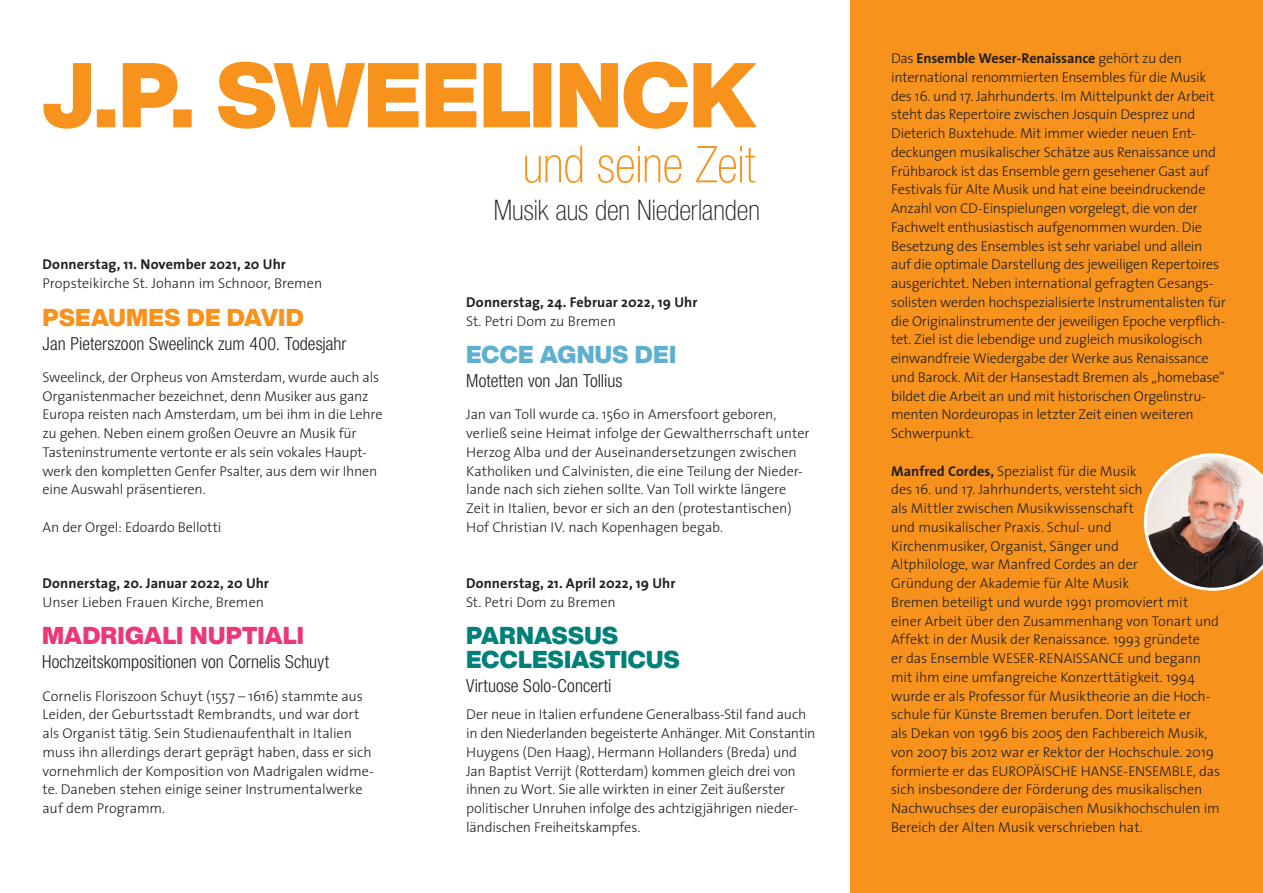
<style>
.page{position:relative;width:1263px;height:893px;background:#fff}
.page>*{position:absolute;margin:0;border:0;box-sizing:border-box;transform-origin:0 0}
.t1{font:100 condensed 50.85px "Helvetica Neue";letter-spacing:-.005em;color:#f7931d}
.t2{font:100 condensed 28.35px "Helvetica Neue";color:#231f20}
.t3{font:900 24px "Helvetica Now Display";letter-spacing:.01em;color:#008078}
.t4{font:900 24px "Helvetica Now Display";letter-spacing:.005em;color:#eb387a}
.t5{font:900 24px "Helvetica Now Display";letter-spacing:.015em;color:#f7931d}
.t6{font:900 24px "Helvetica Now Display";letter-spacing:.01em;color:#5eafd0}
.t7{font:300 condensed 18px "Helvetica Neue";letter-spacing:.005em;color:#231f20}
.Fließtext{font:300 14.25px/18.8px "The Sans";letter-spacing:-.015em;color:#231f20}
.t8{font:700 14.25px "The Sans";letter-spacing:.005em;color:#231f20}
.s1{font-weight:700}
</style>
<div class="page">
<div style="left:850px;top:0;width:413px;height:893px;background:#f7931d"></div>
<svg style="left:43px;top:62px;width:714px;height:67px;fill:#f7931d"></svg>
<svg style="left:1144px;top:453px;width:119px;height:138px"></svg>
<p class="t8" style="left:43px;top:253px;width:245px">Donnerstag, 11. November 2021, 20 Uhr</p>
<p class="Fließtext" style="left:43px;top:273px;width:281px">Propsteikirche St. Johann im Schnoor, Bremen</p>
<p class="t5" style="left:43px;top:300px;width:263px">PSEAUMES DE DAVID</p>
<p class="t7" style="left:43px;top:333px;width:305px">Jan Pieterszoon Sweelinck zum 400. Todesjahr</p>
<p class="Fließtext" style="left:43px;top:367px;width:341px">Sweelinck, der Orpheus von Amsterdam, wurde auch als Organistenmacher bezeichnet, denn Musiker aus ganz Europa reisten nach Amsterdam, um bei ihm in die Lehre zu gehen. Neben einem großen Oeuvre an Musik für Tasteninstrumente vertonte er als sein vokales Haupt&shy;werk den kompletten Genfer Psalter, aus dem wir Ihnen eine Auswahl präsentieren.</p>
<p class="Fließtext" style="left:43px;top:517px;width:181px">An der Orgel: Edoardo Bellotti</p>
<p class="t8" style="left:43px;top:571px;width:228px">Donnerstag, 20. Januar 2022, 20 Uhr</p>
<p class="Fließtext" style="left:43px;top:592px;width:223px">Unser Lieben Frauen Kirche, Bremen</p>
<p class="t4" style="left:42px;top:619px;width:263px">MADRIGALI NUPTIALI</p>
<p class="t7" style="left:42px;top:652px;width:288px">Hochzeitskompositionen von Cornelis Schuyt</p>
<p class="Fließtext" style="left:43px;top:686px;width:333px">Cornelis Floriszoon Schuyt (1557 – 1616) stammte aus Leiden, der Geburtsstadt Rembrandts, und war dort als Organist tätig. Sein Studienaufenthalt in Italien muss ihn allerdings derart geprägt haben, dass er sich vornehmlich der Komposition von Madrigalen widme&shy;te. Daneben stehen einige seiner Instrumentalwerke auf dem Programm.</p>
<p class="t1" style="left:523px;top:136px;width:234px">und seine Zeit</p>
<p class="t2" style="left:494px;top:194px;width:267px">Musik aus den Niederlanden</p>
<p class="t8" style="left:466px;top:290px;width:233px">Donnerstag, 24. Februar 2022, 19 Uhr</p>
<p class="Fließtext" style="left:466px;top:311px;width:151px">St. Petri Dom zu Bremen</p>
<p class="t6" style="left:466px;top:338px;width:212px">ECCE AGNUS DEI</p>
<p class="t7" style="left:466px;top:370px;width:158px">Motetten von Jan Tollius</p>
<p class="Fließtext" style="left:466px;top:405px;width:345px">Jan van Toll wurde ca. 1560 in Amersfoort geboren, verließ seine Heimat infolge der Gewaltherrschaft unter Herzog Alba und der Auseinandersetzungen zwischen Katholiken und Calvinisten, die eine Teilung der Nieder&shy;lande nach sich ziehen sollte. Van Toll wirkte längere Zeit in Italien, bevor er sich an den (protestantischen)<br>Hof Christian IV. nach Kopenhagen begab.</p>
<p class="t8" style="left:466px;top:571px;width:211px">Donnerstag, 21. April 2022, 19 Uhr</p>
<p class="Fließtext" style="left:466px;top:592px;width:151px">St. Petri Dom zu Bremen</p>
<p class="t3" style="left:466px;top:619px;width:153px">PARNASSUS</p>
<p class="t3" style="left:466px;top:643px;width:215px">ECCLESIASTICUS</p>
<p class="t7" style="left:466px;top:676px;width:147px">Virtuose Solo-Concerti</p>
<p class="Fließtext" style="left:466px;top:705px;width:351px">Der neue in Italien erfundene Generalbass-Stil fand auch in den Niederlanden begeisterte Anhänger. Mit Constantin Huygens (Den Haag), Hermann Hollanders (Breda) und Jan Baptist Verrijt (Rotterdam) kommen gleich drei von ihnen zu Wort. Sie alle wirkten in einer Zeit äußerster politischer Unruhen infolge des achtzigjährigen nieder&shy;ländischen Freiheitskampfes.</p>
<p class="Fließtext" style="left:891px;top:48px;width:336px">Das <span class="s1">Ensemble Weser-Renaissance</span> gehört zu den international renommierten Ensembles für die Musik des 16. und 17. Jahrhunderts. Im Mittelpunkt der Arbeit steht das Repertoire zwischen Josquin Desprez und Dieterich Buxtehude. Mit immer wieder neuen Ent&shy;deckungen musikalischer Schätze aus Renaissance und Frühbarock ist das Ensemble gern gesehener Gast auf Festivals für Alte Musik und hat eine beeindruckende Anzahl von CD-Einspielungen vorgelegt, die von der Fachwelt enthusiastisch aufgenommen wurden. Die Besetzung des Ensembles ist sehr variabel und allein auf die optimale Darstellung des jeweiligen Repertoires ausgerichtet. Neben international gefragten Gesangs&shy;solisten werden hochspezialisierte Instrumentalisten für die Originalinstrumente der jeweiligen Epoche verpflich&shy;tet. Ziel ist die lebendige und zugleich musikologisch einwandfreie Wiedergabe der Werke aus Renaissance und Barock. Mit der Hansestadt Bremen als „homebase“ bildet die Arbeit an und mit historischen Orgelinstru&shy;menten Nordeuropas in letzter Zeit einen weiteren Schwerpunkt.</p>
<p class="Fließtext" style="left:891px;top:461px;width:331px"><span class="s1">Manfred Cordes,</span> Spezialist für die Musik<br>des 16. und 17. Jahrhunderts, versteht sich<br>als Mittler zwischen Musikwissenschaft<br>und musikalischer Praxis. Schul- und<br>Kirchenmusiker, Organist, Sänger und<br>Altphilologe, war Manfred Cordes an der<br>Gründung der Akademie für Alte Musik<br>Bremen beteiligt und wurde 1991 promoviert mit einer Arbeit über den Zusammenhang von Tonart und Affekt in der Musik der Renaissance. 1993 gründete<br>er das Ensemble WESER-RENAISSANCE und begann mit ihm eine umfangreiche Konzerttätigkeit. 1994 wurde er als Professor für Musiktheorie an die Hoch&shy;schule für Künste Bremen berufen. Dort leitete er<br>als Dekan von 1996 bis 2005 den Fachbereich Musik, von 2007 bis 2012 war er Rektor der Hochschule. 2019 formierte er das EUROPÄISCHE HANSE-ENSEMBLE, das sich insbesondere der Förderung des musikalischen Nachwuchses der europäischen Musikhochschulen im Bereich der Alten Musik verschrieben hat.</p>
</div>
